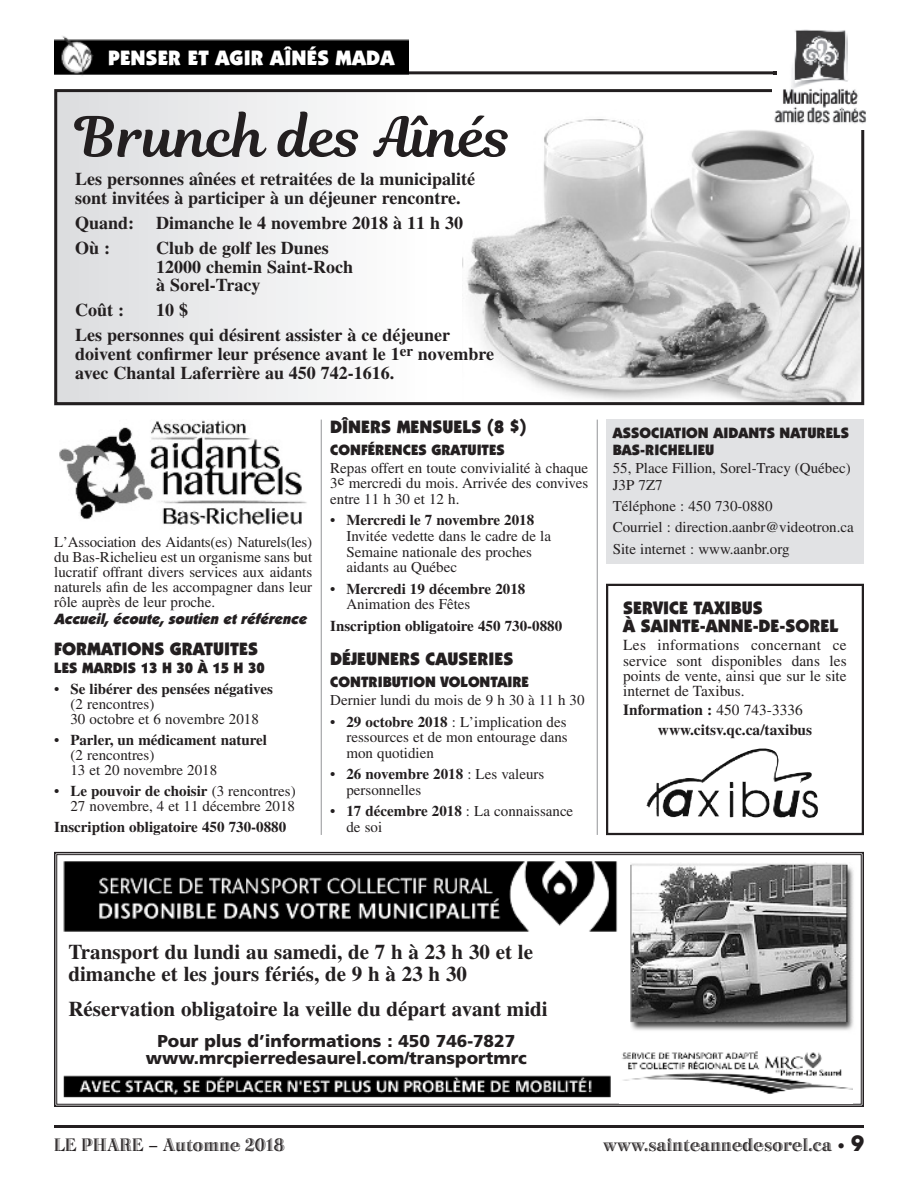
<style>
.page{position:relative;width:918px;height:1188px;background:#fff}
.page>*{position:absolute;margin:0;border:0;box-sizing:border-box;transform-origin:0 0}
.t1{font:54.75px "Magnolia Script";color:#231f20}
.t2{font:700 21px/22.2px "Times";color:#231f20}
.t3{font:900 21px "Itc Kabel";letter-spacing:.005em;color:#fff}
.t4{font:18.75px "Bertie Plain";color:#231f20}
.t5{font:700 18px/18.9px "Times";color:#231f20}
.t6{font:900 18px/18px "Itc Kabel";color:#231f20}
.t7{font:900 17.25px/17.2px "Frutiger";color:#231f20;text-align:center}
.t8{font:15.3px/15.3px "Times";color:#231f20;text-align:justify}
.t9{font:700 15.3px/19.2px "Times";color:#231f20}
.t10{font:15px/15px "Times";color:#231f20}
.t11{font:700 15px/15.6px "Times";color:#231f20}
.t12{font:900 15px/17.4px "Itc Kabel";color:#231f20}
.t13{font:italic 900 15px "Itc Kabel";color:#231f20}
.s1{font-weight:700}
.s2{font-weight:400}
.s3{font-family:"Frutiger";font-size:15px}
.s4{font-family:"Avant Garde";font-weight:700;font-size:21px}
</style>
<div class="page">
<hr style="left:54px;top:1125px;width:810px;height:3px;background:#231f20">
<div style="left:606px;top:584px;width:258px;height:251px;border:2px solid #231f20"></div>
<img style="left:646px;top:751px;width:166px;height:66px">
<div style="left:54px;top:852px;width:810px;height:255px;border:2px solid #231f20"></div>
<div style="left:56px;top:854px;width:806px;height:251px;border:1px solid #231f20"></div>
<img style="left:63px;top:861px;width:555px;height:71px">
<img style="left:63px;top:1075px;width:548px;height:23px">
<img style="left:630px;top:862px;width:224px;height:169px">
<img style="left:622px;top:1051px;width:230px;height:43px">
<div style="left:606px;top:420px;width:258px;height:144px;background:#e1e2e4"></div>
<img style="left:463px;top:119px;width:397px;height:282px">
<div style="left:54px;top:89px;width:810px;height:316px;border:3px solid #231f20"></div>
<img style="left:59px;top:420px;width:248px;height:105px">
<hr style="left:321px;top:420px;width:1px;height:415px;background:#939598">
<hr style="left:597px;top:420px;width:1px;height:415px;background:#939598">
<hr style="left:54px;top:71px;width:723px;height:3px;background:#231f20">
<img style="left:54px;top:36px;width:354px;height:40px">
<div style="left:773px;top:80px;width:96px;height:49px;background:#fff"></div>
<img style="left:773px;top:29px;width:93px;height:95px">
<svg style="left:773px;top:71px;width:4px;height:3px"></svg>
<h2 class="t3" style="left:108px;top:50px;width:288px">PENSER ET AGIR AÎNÉS MADA</h2>
<h1 class="t1" style="left:75px;top:116px;width:438px">Brunch des Aînés</h1>
<p class="t5" style="left:75px;top:171px;width:401px">Les personnes aînées et retraitées de la municipalité sont invitées à participer à un déjeuner rencontre.</p>
<p class="t5" style="left:75px;top:212px;width:389px;line-height:24.9px">Quand: Dimanche le 4 novembre 2018 à 11 h 30<br>Où :</p>
<p class="t5" style="left:156px;top:240px;width:198px">Club de golf les Dunes<br>12000 chemin Saint-Roch à Sorel-Tracy</p>
<p class="t5" style="left:75px;top:300px;width:377px;line-height:24.9px;text-indent:81px">10 $<br>Les personnes qui désirent assister à ce déjeuner</p>
<p class="t5" style="left:75px;top:346px;width:420px">doivent confirmer leur présence avant le 1<sup>er</sup> novembre avec Chantal Laferrière au 450 742-1616.</p>
<p class="t5" style="left:75px;top:303px;width:50px">Coût :</p>
<p class="t10" style="left:54px;top:536px;width:260px;text-align:justify">L’Association des Aidants(es) Naturels(les) du Bas-Richelieu est un organisme sans but lucratif offrant divers services aux aidants naturels afin de les accompagner dans leur rôle auprès de leur proche.</p>
<p class="t13" style="left:54px;top:614px;width:257px">Accueil, écoute, soutien et référence</p>
<p class="t6" style="left:54px;top:641px;width:206px">FORMATIONS GRATUITES</p>
<p class="t12" style="left:54px;top:660px;width:212px">LES MARDIS 13 H 30 À 15 H 30</p>
<p class="t10" style="left:70px;top:683px;width:204px;text-indent:-16px">• <span class="s1">Se libérer des pensées négatives </span>(2 rencontres)<br>30 octobre et 6 novembre 2018</p>
<p class="t10" style="left:70px;top:734px;width:198px;text-indent:-16px">• <span class="s1">Parler, un médicament naturel </span>(2 rencontres)<br>13 et 20 novembre 2018</p>
<p class="t10" style="left:54px;top:785px;width:243px;text-align:right">• <span class="s1">Le pouvoir de choisir</span> (3 rencontres)<br>27 novembre, 4 et 11 décembre 2018</p>
<p class="t11" style="left:54px;top:820px;width:233px">Inscription obligatoire 450 730-0880</p>
<p class="t6" style="left:330px;top:419px;width:198px">DÎNERS MENSUELS (8 $)</p>
<p class="t12" style="left:330px;top:443px;width:176px">CONFÉRENCES GRATUITES</p>
<p class="t10" style="left:330px;top:462px;width:260px;line-height:15.6px;text-align:justify">Repas offert en toute convivialité à chaque 3e mercredi du mois. Arrivée des convives entre 11 h 30 et 12 h.</p>
<p class="t10" style="left:346px;top:514px;width:206px;line-height:15.6px;text-indent:-16px">• <span class="s1">Mercredi le 7 novembre 2018<br></span>Invitée vedette dans le cadre de la<br>Semaine nationale des proches aidants au Québec</p>
<p class="t11" style="left:346px;top:582px;width:180px;text-indent:-16px"><span class="s2">•</span> Mercredi 19 décembre 2018<br><span class="s2">Animation des Fêtes</span></p>
<p class="t11" style="left:330px;top:619px;width:233px">Inscription obligatoire 450 730-0880</p>
<p class="t6" style="left:330px;top:651px;width:185px">DÉJEUNERS CAUSERIES</p>
<p class="t12" style="left:330px;top:675px;width:200px">CONTRIBUTION VOLONTAIRE</p>
<p class="t10" style="left:330px;top:694px;width:256px">Dernier lundi du mois de 9 h 30 à 11 h 30</p>
<p class="t10" style="left:346px;top:715px;width:223px;line-height:15.6px;text-align:justify;text-indent:-16px">• <span class="s1">29 octobre 2018</span> : L’implication des ressources et de mon entourage dans mon quotidien</p>
<p class="t10" style="left:346px;top:768px;width:199px;line-height:15.6px;text-indent:-16px">• <span class="s1">26 novembre 2018</span> : Les valeurs personnelles</p>
<p class="t10" style="left:346px;top:805px;width:228px;line-height:15.6px;text-indent:-16px">• <span class="s1">17 décembre 2018</span> : La connaissance de soi</p>
<p class="t12" style="left:613px;top:425px;width:238px">ASSOCIATION AIDANTS NATURELS<br>BAS-RICHELIEU</p>
<p class="t10" style="left:613px;top:460px;width:239px;line-height:17.4px">55, Place Fillion, Sorel-Tracy (Québec)<br>J3P 7Z7</p>
<p class="t10" style="left:613px;top:497px;width:242px;line-height:21.1px">Téléphone : 450 730-0880<br>Courriel : direction.aanbr@videotron.ca<br>Site internet : www.aanbr.org</p>
<p class="t6" style="left:623px;top:600px;width:217px">SERVICE TAXIBUS<br>À SAINTE-ANNE-DE-SOREL</p>
<p class="t8" style="left:623px;top:639px;width:225px">Les informations concernant ce service sont disponibles dans les points de vente, ainsi que sur le site internet de Taxibus.</p>
<p class="t9" style="left:658px;top:702px;width:156px;text-indent:-35px">Information : <span class="s2">450 743-3336 </span>www.citsv.qc.ca/taxibus</p>
<h2 class="t2" style="left:68px;top:943px;width:466px">Transport du lundi au samedi, de 7 h à 23 h 30 et le dimanche et les jours fériés, de 9 h à 23 h 30</h2>
<h2 class="t2" style="left:68px;top:1000px;width:481px">Réservation obligatoire la veille du départ avant midi</h2>
<p class="t7" style="left:146px;top:1034px;width:382px">Pour plus d’informations : 450 746-7827 www.mrcpierredesaurel.com/transportmrc</p>
<p class="t4" style="left:54px;top:1139px;width:232px">LE PHARE – Automne 2018</p>
<p class="t4" style="left:603px;top:1139px;width:262px">www.sainteannedesorel.ca <span class="s3">•</span> <span class="s4">9</span></p>
</div>
